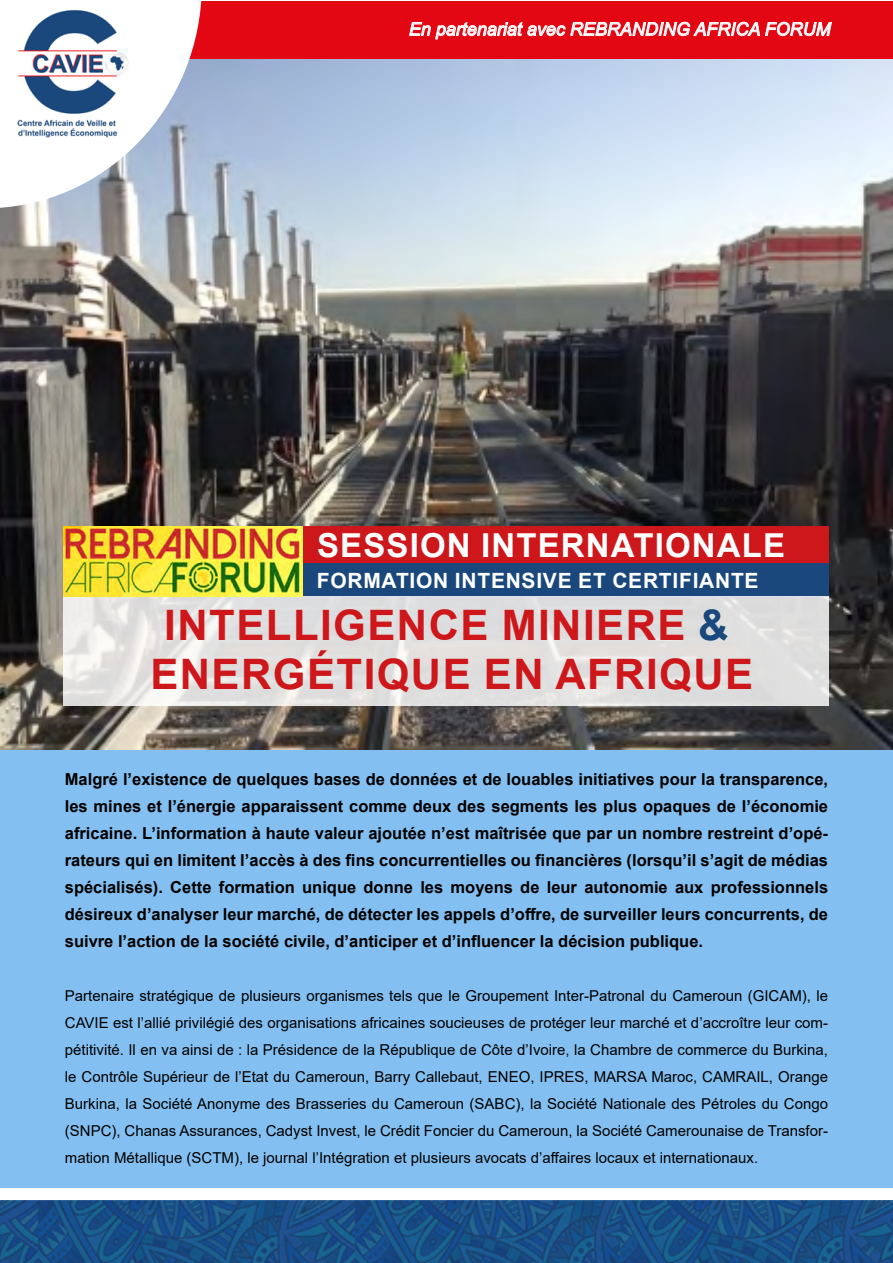
<style>
.page{position:relative;width:893px;height:1263px;background:#fff}
.page>*{position:absolute;margin:0;border:0;box-sizing:border-box;transform-origin:0 0}
.t1{font:700 42px/49.5px "Arial";letter-spacing:.035em;color:#cd171a;text-align:center}
.t2{font:700 33px "Arial";letter-spacing:.035em;color:#fff}
.t3{font:700 21px "Arial";letter-spacing:.035em;color:#fff}
.t4{font:italic 18px "Arial";color:#fff}
.t5{font:700 16.5px/27px "Arial";color:#000;text-align:justify}
.t6{font:15px/27px "Arial";color:#000;text-align:justify}
.s1{color:#1a487c}
</style>
<div class="page">
<img style="left:0;top:58px;width:893px;height:692px">
<div style="left:0;top:1px;width:893px;height:57px;background:#e30613"></div>
<div style="left:303px;top:563px;width:526px;height:33px;background:#1a487c"></div>
<div style="left:0;top:750px;width:893px;height:437px;background:#83c0f1"></div>
<svg style="left:64px;top:596px;width:765px;height:110px;background:#e1e0e0"></svg>
<svg style="left:0;top:1px;width:202px;height:207px"></svg>
<img style="left:11px;top:9px;width:123px;height:131px">
<svg style="left:409px;top:21px;width:423px;height:19px"></svg>
<img style="left:0;top:1200px;width:893px;height:63px">
<div style="left:303px;top:527px;width:526px;height:36px;background:#cd171a"></div>
<img style="left:64px;top:527px;width:239px;height:70px">
<p class="t4" style="left:409px;top:17px;width:423px">En partenariat avec REBRANDING AFRICA FORUM</p>
<h2 class="t2" style="left:317px;top:522px;width:470px">SESSION INTERNATIONALE</h2>
<h3 class="t3" style="left:317px;top:566px;width:443px">FORMATION INTENSIVE ET CERTIFIANTE</h3>
<h1 class="t1" style="left:150px;top:601px;width:604px">INTELLIGENCE MINIERE <span class="s1">&amp;<br></span>ENERGÉTIQUE EN AFRIQUE</h1>
<p class="t5" style="left:65px;top:766px;width:765px">Malgré l’existence de quelques bases de données et de louables initiatives pour la transparence, les mines et l’énergie apparaissent comme deux des segments les plus opaques de l’économie africaine. L’information à haute valeur ajoutée n’est maîtrisée que par un nombre restreint d’opé&shy;rateurs qui en limitent l’accès à des fins concurrentielles ou financières (lorsqu’il s’agit de médias spécialisés). Cette formation unique donne les moyens de leur autonomie aux professionnels désireux d’analyser leur marché, de détecter les appels d’offre, de surveiller leurs concurrents, de suivre l’action de la société civile, d’anticiper et d’influencer la décision publique.</p>
<p class="t6" style="left:65px;top:982px;width:765px">Partenaire stratégique de plusieurs organismes tels que le Groupement Inter-Patronal du Cameroun (GICAM), le CAVIE est l’allié privilégié des organisations africaines soucieuses de protéger leur marché et d’accroître leur com&shy;pétitivité. Il en va ainsi de : la Présidence de la République de Côte d’Ivoire, la Chambre de commerce du Burkina, le Contrôle Supérieur de l’Etat du Cameroun, Barry Callebaut, ENEO, IPRES, MARSA Maroc, CAMRAIL, Orange Burkina, la Société Anonyme des Brasseries du Cameroun (SABC), la Société Nationale des Pétroles du Congo (SNPC), Chanas Assurances, Cadyst Invest, le Crédit Foncier du Cameroun, la Société Camerounaise de Transfor&shy;mation Métallique (SCTM), le journal l’Intégration et plusieurs avocats d’affaires locaux et internationaux.</p>
</div>
